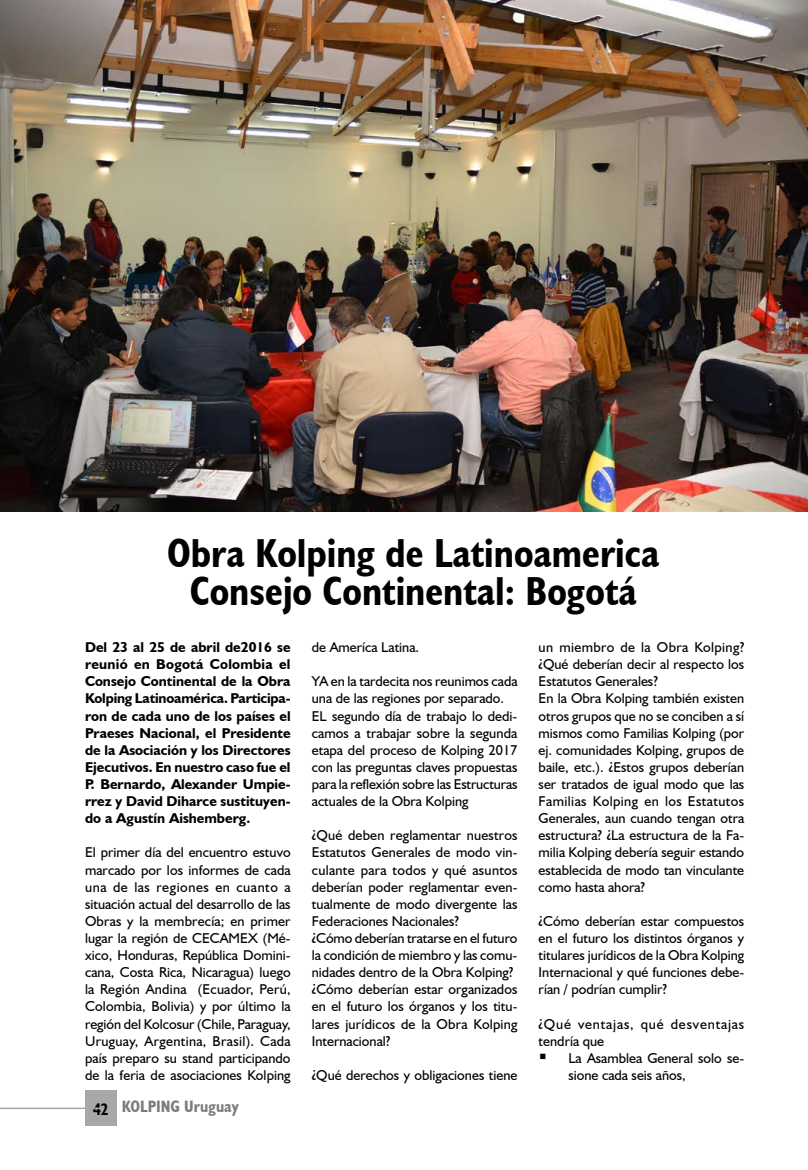
<style>
.page{position:relative;width:808px;height:1170px;background:#fff}
.page>*{position:absolute;margin:0;border:0;box-sizing:border-box;transform-origin:0 0}
.t1{font:700 condensed 40.5px/37.5px "Humanist 521 BT";color:#000;text-align:center}
.t2{font:700 condensed 16.5px "Humanist 521 BT";color:#7c7b7b}
.t3{font:14.25px/17.1px "Humanist 521 BT";color:#000}
.t4{font:700 14.25px/17.1px "Humanist 521 BT";color:#000;text-align:justify}
.t5{font:14.25px/17.1px "Humanist 521 BT";letter-spacing:.055em;color:#000}
.s1{color:#000}
</style>
<div class="page">
<div style="left:85px;top:1090px;width:31px;height:36px;background:#a8a8a7"></div>
<hr style="left:0;top:1107px;width:101px;height:1px;background:#a8a8a7">
<img style="left:0;top:0;width:808px;height:512px">
<h1 class="t1" style="left:167px;top:534px;width:494px">Obra Kolping de Latinoamerica<br>Consejo Continental: Bogotá</h1>
<p class="t3" style="left:312px;top:638px;width:109px">de Ameríca Latina.</p>
<p class="t3" style="left:312px;top:672px;width:207px">YA en la tardecita nos reunimos cada una de las regiones por separado.<br>EL segundo día de trabajo lo dedi&shy;camos a trabajar sobre la segunda etapa del proceso de Kolping 2017 con las preguntas claves propuestas para la reflexión sobre las Estructuras actuales de la Obra Kolping</p>
<p class="t3" style="left:312px;top:826px;width:207px">¿Qué deben reglamentar nuestros<br>Estatutos Generales de modo vin&shy;culante para todos y qué asuntos deberían poder reglamentar even&shy;tualmente de modo divergente las<br>Federaciones Nacionales?<br>¿Cómo deberían tratarse en el futuro la condición de miembro y las comu&shy;nidades dentro de la Obra Kolping? ¿Cómo deberían estar organizados en el futuro los órganos y los titu&shy;lares jurídicos de la Obra Kolping<br>Internacional?</p>
<p class="t3" style="left:312px;top:1066px;width:207px">¿Qué derechos y obligaciones tiene</p>
<p class="t4" style="left:85px;top:638px;width:207px">Del 23 al 25 de abril de2016 se reunió en Bogotá Colombia el Consejo Continental de la Obra Kolping Latinoamérica. Participa&shy;ron de cada uno de los países el Praeses Nacional, el Presidente de la Asociación y los Directores Ejecutivos. En nuestro caso fue el P. Bernardo, Alexander Umpie&shy;rrez y David Diharce sustituyen&shy;do a Agustín Aishemberg.</p>
<p class="t3" style="left:85px;top:843px;width:207px;text-align:justify">El primer día del encuentro estuvo marcado por los informes de cada una de las regiones en cuanto a situación actual del desarrollo de las Obras y la membrecía; en primer lugar la región de CECAMEX (Mé&shy;xico, Honduras, República Domini&shy;cana, Costa Rica, Nicaragua) luego la Región Andina (Ecuador, Perú, Colombia, Bolivia) y por último la región del Kolcosur (Chile, Paraguay, Uruguay, Argentina, Brasil). Cada país preparo su stand participando de la feria de asociaciones Kolping</p>
<p class="t3" style="left:539px;top:638px;width:207px">un miembro de la Obra Kolping? ¿Qué deberían decir al respecto los<br>Estatutos Generales?<br>En la Obra Kolping también existen otros grupos que no se conciben a sí mismos como Familias Kolping (por ej. comunidades Kolping, grupos de baile, etc.). ¿Estos grupos deberían ser tratados de igual modo que las<br>Familias Kolping en los Estatutos<br>Generales, aun cuando tengan otra estructura? ¿La estructura de la Fa&shy;milia Kolping debería seguir estando establecida de modo tan vinculante como hasta ahora?</p>
<p class="t3" style="left:539px;top:912px;width:207px;text-align:justify">¿Cómo deberían estar compuestos en el futuro los distintos órganos y titulares jurídicos de la Obra Kolping Internacional y qué funciones debe&shy;rían / podrían cumplir?</p>
<p class="t5" style="left:539px;top:1014px;width:207px">¿Qué ventajas, qué desventajas tendría que</p>
<p class="t3" style="left:568px;top:1049px;width:177px;text-indent:-30px">▪ La Asamblea General solo se&shy;sione cada seis años,</p>
<p class="t2" style="left:93px;top:1096px;width:147px"><span class="s1">42</span> KOLPING Uruguay</p>
</div>
